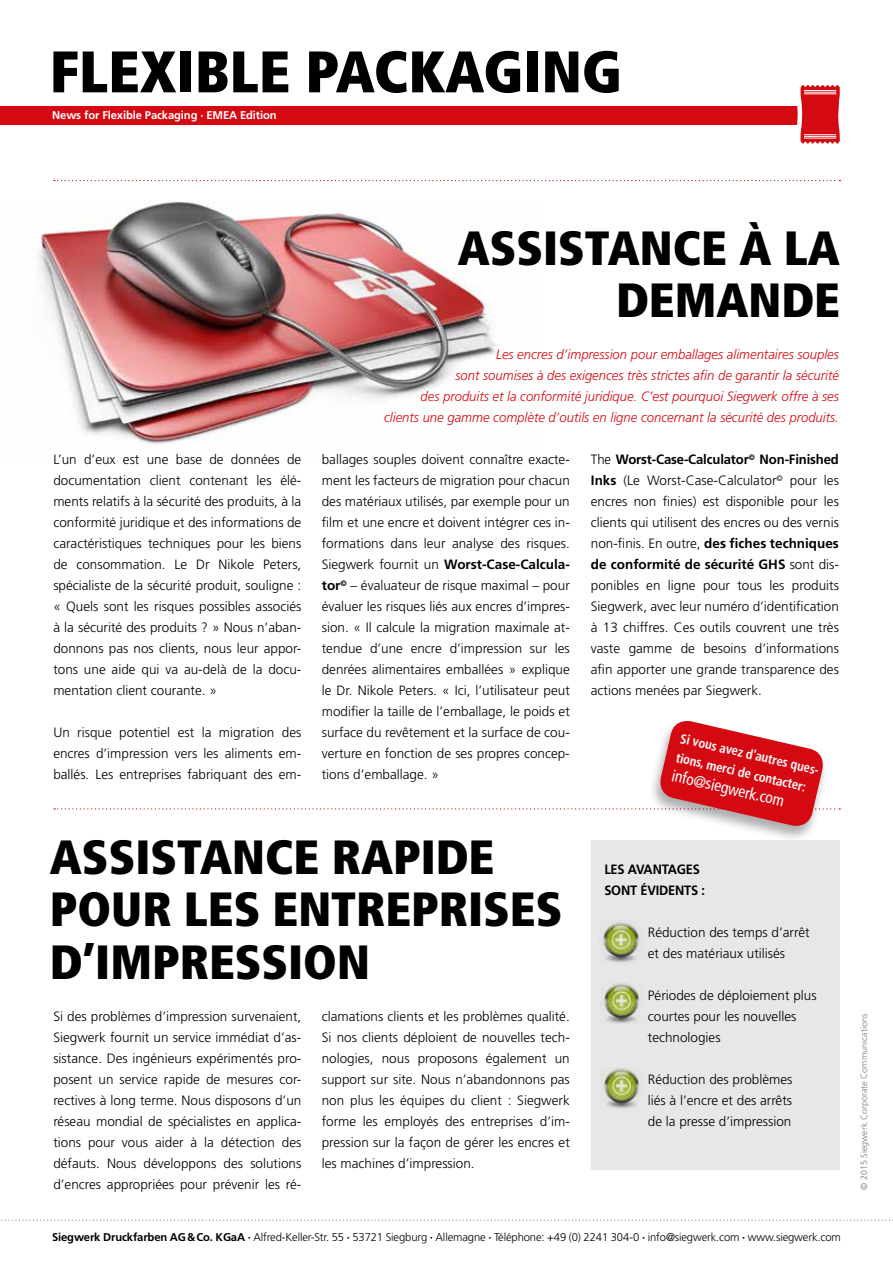
<style>
.page{position:relative;width:893px;height:1263px;background:#fff}
.page>*{position:absolute;margin:0;border:0;box-sizing:border-box;transform-origin:0 0}
.t1{font:900 condensed 58.5px "Frutiger";color:#000}
.t2{font:900 condensed 48px/52.5px "Frutiger";color:#000;text-align:right}
.t3{font:condensed 16.5px "Frutiger";color:#fff;scale:.95 1}
.t4{font:300 13.5px/21px "Frutiger LT Std";color:#000;text-align:justify}
.t5{font:italic 300 13.5px/21px "Frutiger LT Std";color:#d50911;text-align:right}
.t6{font:700 condensed 13.5px/19.5px "Frutiger";color:#fff;scale:.95 1}
.t7{font:700 13.5px/21px "Frutiger LT Std";letter-spacing:-.015em;color:#000;scale:.95 1}
.t8{font:300 11.25px "Frutiger LT Std";letter-spacing:-.01em;color:#000}
.t9{font:700 11.25px "Frutiger LT Std";letter-spacing:-.01em;color:#fff}
.t10{font:300 9px "Frutiger LT Std";color:#7c7b7b}
.s1{font-weight:700}
</style>
<div class="page">
<div style="left:0;top:106px;width:803px;height:18px;background:#d50911"></div>
<svg style="left:1px;top:1219px;width:892px;height:2px"></svg>
<svg style="left:792px;top:85px;width:48px;height:59px"></svg>
<hr style="left:804px;top:90px;width:32px;height:1px;background:#fff">
<hr style="left:804px;top:92px;width:32px;height:1px;background:#fff">
<hr style="left:804px;top:94px;width:32px;height:1px;background:#fff">
<hr style="left:804px;top:134px;width:32px;height:1px;background:#fff">
<hr style="left:804px;top:136px;width:32px;height:1px;background:#fff">
<hr style="left:804px;top:138px;width:32px;height:1px;background:#fff">
<img style="left:38px;top:202px;width:459px;height:242px">
<div style="left:591px;top:840px;width:249px;height:329px;background:#e7e7e7"></div>
<svg style="left:54px;top:180px;width:786px;height:1px"></svg>
<img style="left:600px;top:921px;width:39px;height:41px">
<img style="left:600px;top:982px;width:40px;height:41px">
<img style="left:600px;top:1067px;width:40px;height:41px">
<div style="left:648px;top:720px;width:181px;height:123px;background:#000;opacity:.32"></div>
<svg style="left:54px;top:720px;width:786px;height:109px"></svg>
<h1 class="t1" style="left:50px;top:36px;width:574px">FLEXIBLE PACKAGING</h1>
<p class="t9" style="left:52px;top:108px;width:226px">News for Flexible Packaging ∙ EMEA Edition</p>
<h2 class="t2" style="left:458px;top:221px;width:384px">ASSISTANCE À LA<br>DEMANDE</h2>
<p class="t4" style="left:53px;top:449px;width:250px">L’un d’eux est une base de données de documentation client contenant les élé&shy;ments relatifs à la sécurité des produits, à la conformité juridique et des informations de caractéristiques techniques pour les biens de consommation. Le Dr Nikole Peters, spécialiste de la sécurité produit, souligne : « Quels sont les risques possibles associés à la sécurité des produits ? » Nous n’aban&shy;donnons pas nos clients, nous leur appor&shy;tons une aide qui va au-delà de la docu&shy;mentation client courante. »</p>
<p class="t4" style="left:53px;top:722px;width:249px">Un risque potentiel est la migration des encres d’impression vers les aliments em&shy;ballés. Les entreprises fabriquant des em-</p>
<p class="t5" style="left:384px;top:344px;width:456px">Les encres d’impression pour emballages alimentaires souples<br>sont soumises à des exigences très strictes afin de garantir la sécurité<br>des produits et la conformité juridique. C’est pourquoi Siegwerk offre à ses clients une gamme complète d’outils en ligne concernant la sécurité des produits.</p>
<p class="t4" style="left:322px;top:449px;width:250px">ballages souples doivent connaître exacte&shy;ment les facteurs de migration pour chacun des matériaux utilisés, par exemple pour un film et une encre et doivent intégrer ces in&shy;formations dans leur analyse des risques.<br>Siegwerk fournit un <span class="s1">Worst-Case-Calcula&shy;tor</span><sup>©</sup> – évaluateur de risque maximal – pour évaluer les risques liés aux encres d’impres&shy;sion. « Il calcule la migration maximale at&shy;tendue d’une encre d’impression sur les denrées alimentaires emballées » explique le Dr. Nikole Peters. « Ici, l’utilisateur peut modifier la taille de l’emballage, le poids et surface du revêtement et la surface de cou&shy;verture en fonction de ses propres concep&shy;tions d’emballage. »</p>
<p class="t4" style="left:591px;top:449px;width:250px">The <span class="s1">Worst-Case-Calculator</span><sup>©</sup> <span class="s1">Non-Finished Inks</span> (Le Worst-Case-Calculator<sup>©</sup> pour les encres non finies) est disponible pour les clients qui utilisent des encres ou des vernis non-finis. En outre, <span class="s1">des fiches techniques de conformité de sécurité GHS</span> sont dis&shy;ponibles en ligne pour tous les produits Siegwerk, avec leur numéro d’identification à 13 chiffres. Ces outils couvrent une très vaste gamme de besoins d’informations afin apporter une grande transparence des actions menées par Siegwerk.</p>
<p class="t6" style="left:683px;top:729px;width:154px;rotate:13deg">Si vous avez d'autres ques&shy;tions, merci de contacter:</p>
<p class="t3" style="left:674px;top:766px;width:122px;rotate:13deg">info@siegwerk.com</p>
<h2 class="t2" style="left:50px;top:830px;width:514px;text-align:left">ASSISTANCE RAPIDE<br>POUR LES ENTREPRISES<br>D’IMPRESSION</h2>
<p class="t4" style="left:53px;top:1006px;width:250px">Si des problèmes d’impression survenaient, Siegwerk fournit un service immédiat d’as&shy;sistance. Des ingénieurs expérimentés pro&shy;posent un service rapide de mesures cor&shy;rectives à long terme. Nous disposons d’un réseau mondial de spécialistes en applica&shy;tions pour vous aider à la détection des défauts. Nous développons des solutions d’encres appropriées pour prévenir les ré-</p>
<p class="t4" style="left:322px;top:1006px;width:250px">clamations clients et les problèmes qualité.<br>Si nos clients déploient de nouvelles tech&shy;nologies, nous proposons également un support sur site. Nous n’abandonnons pas non plus les équipes du client : Siegwerk forme les employés des entreprises d’im&shy;pression sur la façon de gérer les encres et les machines d’impression.</p>
<p class="t7" style="left:604px;top:859px;width:107px">LES AVANTAGES<br>SONT ÉVIDENTS :</p>
<p class="t4" style="left:648px;top:922px;width:163px">Réduction des temps d’arrêt et des matériaux utilisés</p>
<p class="t4" style="left:648px;top:985px;width:170px;text-align:left">Périodes de déploiement plus courtes pour les nouvelles technologies</p>
<p class="t4" style="left:648px;top:1069px;width:146px">Réduction des problèmes liés à l’encre et des arrêts de la presse d’impression</p>
<p class="t8" style="left:52px;top:1231px;width:790px"><span class="s1">Siegwerk Druckfarben AG&amp;Co. KGaA ∙</span> Alfred-Keller-Str. 55 <span class="s1">∙</span> 53721 Siegburg <span class="s1">∙</span> Allemagne <span class="s1">∙</span> Téléphone: +49 (0) 2241 304-0 <span class="s1">∙</span> info@siegwerk.com <span class="s1">∙</span> www.siegwerk.com</p>
<p class="t10" style="left:859px;top:1190px;width:178px;rotate:-90deg">© 2015 Siegwerk Corporate Communications</p>
</div>
